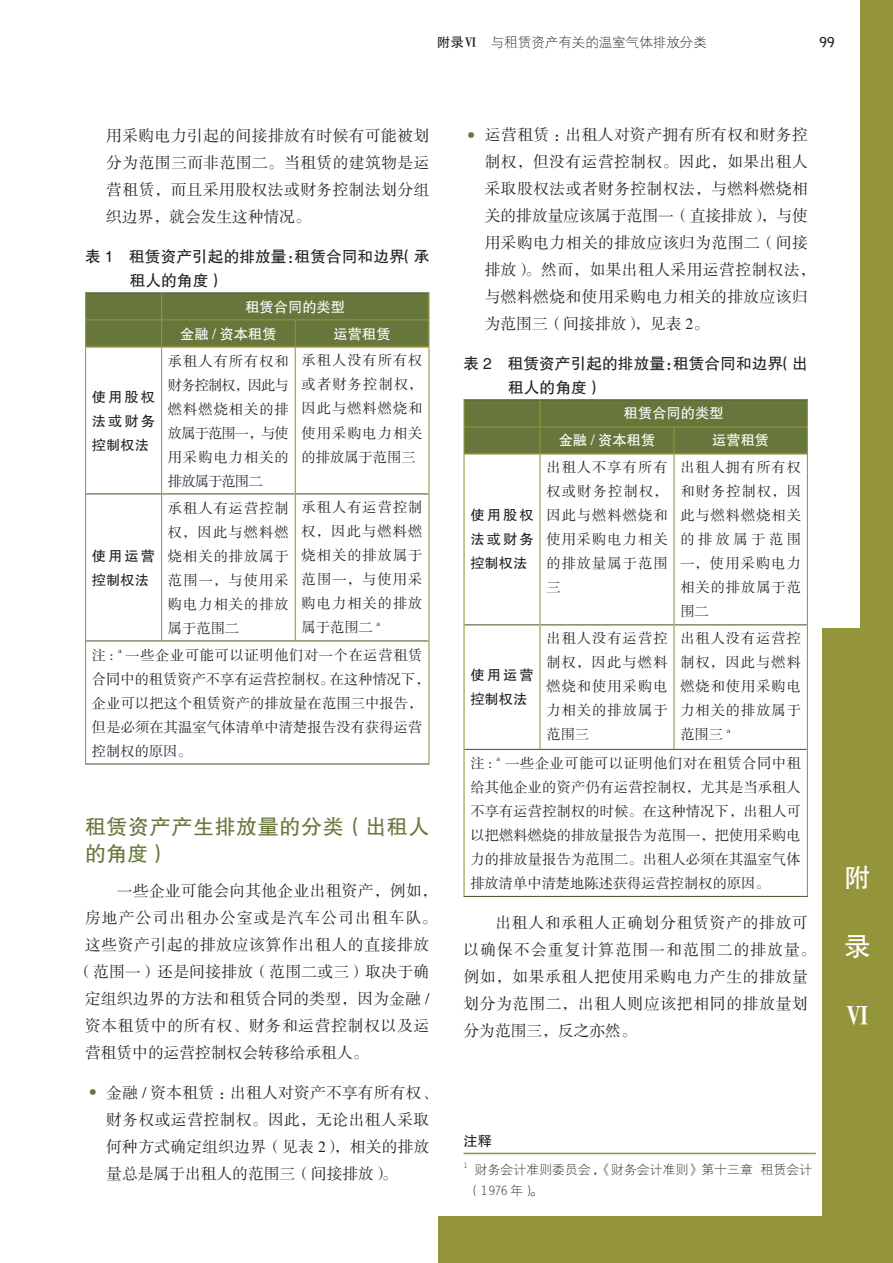
<style>
.page{position:relative;width:893px;height:1263px;background:#fff}
.page>*{position:absolute;margin:0;border:0;box-sizing:border-box;transform-origin:0 0}
.t1{font:27px "FZHTK GBK1 0";color:#fff}
.t2{font:27px "FZCSK GBK1 0";color:#fff}
.t3{font:21px/27px "FZHTK GBK1 0";letter-spacing:.03em;color:#67773c}
.t4{font:15.75px/27px "FZSSK GBK1 0";letter-spacing:.03em;color:#231f20}
.t5{font:15.75px/24px "FZHTK GBK1 0";color:#231f20}
.t6{font:15.75px "FZSSK GBK1 0";letter-spacing:.07em;color:#231f20}
.t7{font:15.75px "FZSSK GBK1 0";color:#231f20}
.t8{font:14.25px/24px "FZSSK GBK1 0";letter-spacing:.065em;color:#231f20;text-align:justify}
.t9{font:14.25px/24px "FZSSK GBK1 0";letter-spacing:.01em;color:#231f20}
.t10{font:14.25px/27px "FZHTK GBK1 0";color:#fff}
.t11{font:14.25px/24px "FZHTK GBK1 0";letter-spacing:.145em;color:#231f20;text-align:justify}
.t12{font:14.25px/24px "FZHTK GBK1 0";letter-spacing:.075em;color:#231f20}
.t13{font:13.5px "FZXDXK GBK1 0";color:#231f20}
.t14{font:700 13.5px "Bell Gothic Std";color:#231f20}
.t15{font:12.75px/21px "FZXDXK GBK1 0";letter-spacing:.01em;color:#231f20}
.t16{font:8.25px "FZSSK GBK1 0";color:#231f20}
.t17{font:7.5px "FZXDXK GBK1 0";color:#231f20}
.s1{font-family:"FZHTK GBK1 0"}
.s2{font-family:"FZCSK GBK1 0"}
.s3{font-family:"FZHTK GBK1 0";font-size:31.5px;color:#67773c}
</style>
<div class="page">
<div style="left:438px;top:1217px;width:455px;height:46px;background:#94953b"></div>
<div style="left:823px;top:629px;width:70px;height:634px;background:#94953b"></div>
<div style="left:861px;top:0;width:32px;height:1263px;background:#94953b"></div>
<hr style="left:85px;top:292px;width:77px;height:1px;background:#4d5a30">
<hr style="left:162px;top:292px;width:133px;height:1px;background:#4d5a30">
<hr style="left:295px;top:292px;width:134px;height:1px;background:#4d5a30">
<hr style="left:86px;top:493px;width:75px;height:1px;background:#4d5a30">
<hr style="left:162px;top:493px;width:133px;height:1px;background:#4d5a30">
<hr style="left:296px;top:493px;width:132px;height:1px;background:#4d5a30">
<hr style="left:86px;top:640px;width:76px;height:1px;background:#4d5a30">
<hr style="left:162px;top:640px;width:133px;height:1px;background:#4d5a30">
<hr style="left:295px;top:640px;width:133px;height:1px;background:#4d5a30">
<hr style="left:85px;top:763px;width:77px;height:1px;background:#4d5a30">
<hr style="left:162px;top:763px;width:133px;height:1px;background:#4d5a30">
<hr style="left:295px;top:763px;width:134px;height:1px;background:#4d5a30">
<div style="left:85px;top:293px;width:344px;height:54px;background:#67773c"></div>
<hr style="left:85px;top:347px;width:1px;height:147px;background:#94953b">
<hr style="left:161px;top:348px;width:1px;height:146px;background:#94953b">
<hr style="left:295px;top:348px;width:1px;height:146px;background:#94953b">
<hr style="left:428px;top:347px;width:1px;height:147px;background:#94953b">
<hr style="left:85px;top:494px;width:1px;height:147px;background:#94953b">
<hr style="left:161px;top:494px;width:1px;height:146px;background:#94953b">
<hr style="left:295px;top:494px;width:1px;height:146px;background:#94953b">
<hr style="left:428px;top:494px;width:1px;height:147px;background:#94953b">
<hr style="left:85px;top:641px;width:1px;height:122px;background:#94953b">
<hr style="left:428px;top:641px;width:1px;height:122px;background:#94953b">
<hr style="left:85px;top:319px;width:77px;height:1px;background:#94953b">
<hr style="left:162px;top:319px;width:133px;height:1px;background:#94953b">
<hr style="left:295px;top:319px;width:134px;height:1px;background:#94953b">
<hr style="left:86px;top:346px;width:76px;height:2px;background:#94953b">
<hr style="left:162px;top:346px;width:133px;height:2px;background:#94953b">
<hr style="left:295px;top:346px;width:133px;height:2px;background:#94953b">
<hr style="left:463px;top:399px;width:77px;height:1px;background:#4d5a30">
<hr style="left:540px;top:399px;width:134px;height:1px;background:#4d5a30">
<hr style="left:674px;top:399px;width:134px;height:1px;background:#4d5a30">
<hr style="left:465px;top:624px;width:74px;height:1px;background:#4d5a30">
<hr style="left:541px;top:624px;width:132px;height:1px;background:#4d5a30">
<hr style="left:674px;top:624px;width:133px;height:1px;background:#4d5a30">
<hr style="left:465px;top:749px;width:75px;height:1px;background:#4d5a30">
<hr style="left:540px;top:749px;width:134px;height:1px;background:#4d5a30">
<hr style="left:674px;top:749px;width:133px;height:1px;background:#4d5a30">
<hr style="left:463px;top:896px;width:77px;height:1px;background:#4d5a30">
<hr style="left:540px;top:896px;width:134px;height:1px;background:#4d5a30">
<hr style="left:674px;top:896px;width:134px;height:1px;background:#4d5a30">
<hr style="left:463px;top:400px;width:2px;height:26px;background:#94953b">
<hr style="left:463px;top:427px;width:2px;height:27px;background:#94953b">
<div style="left:464px;top:400px;width:344px;height:54px;background:#67773c"></div>
<hr style="left:463px;top:454px;width:2px;height:171px;background:#94953b">
<hr style="left:539px;top:455px;width:2px;height:170px;background:#94953b">
<hr style="left:673px;top:455px;width:1px;height:170px;background:#94953b">
<hr style="left:807px;top:454px;width:1px;height:171px;background:#94953b">
<hr style="left:463px;top:625px;width:2px;height:124px;background:#94953b">
<hr style="left:539px;top:625px;width:2px;height:124px;background:#94953b">
<hr style="left:673px;top:625px;width:1px;height:124px;background:#94953b">
<hr style="left:807px;top:625px;width:1px;height:124px;background:#94953b">
<hr style="left:463px;top:749px;width:2px;height:147px;background:#94953b">
<hr style="left:807px;top:749px;width:1px;height:147px;background:#94953b">
<hr style="left:463px;top:426px;width:77px;height:1px;background:#94953b">
<hr style="left:540px;top:426px;width:134px;height:1px;background:#94953b">
<hr style="left:674px;top:426px;width:134px;height:1px;background:#94953b">
<hr style="left:465px;top:453px;width:75px;height:2px;background:#94953b">
<hr style="left:540px;top:453px;width:134px;height:2px;background:#94953b">
<hr style="left:674px;top:453px;width:133px;height:2px;background:#94953b">
<hr style="left:463px;top:1153px;width:353px;height:1px;background:#94953b">
<p class="t13" style="left:437px;top:35px;width:271px"><span class="s1">附录</span><span class="s2">Ⅵ</span> 与租赁资产有关的温室气体排放分类</p>
<p class="t14" style="left:820px;top:34px;width:17px">99</p>
<p class="t4" style="left:106px;top:123px;width:325px;text-align:justify">用采购电力引起的间接排放有时候有可能被划分为范围三而非范围二。当租赁的建筑物是运营租赁，而且采用股权法或财务控制法划分组织边界，就会发生这种情况。</p>
<p class="t5" style="left:130px;top:245px;width:301px;text-indent:-45px">表 1 租赁资产引起的排放量：租赁合同和边界（承租人的角度）</p>
<p class="t10" style="left:180px;top:293px;width:167px;text-indent:65px">租赁合同的类型金融 / 资本租赁</p>
<p class="t10" style="left:334px;top:320px;width:58px">运营租赁</p>
<p class="t11" style="left:92px;top:385px;width:65px">使用股权法或财务控制权法</p>
<p class="t12" style="left:92px;top:544px;width:65px">使用运营控制权法</p>
<p class="t8" style="left:168px;top:349px;width:122px">承租人有所有权和财务控制权，因此与燃料燃烧相关的排放属于范围一，与使用采购电力相关的排放属于范围二</p>
<p class="t8" style="left:302px;top:349px;width:122px">承租人没有所有权或者财务控制权，因此与燃料燃烧和使用采购电力相关的排放属于范围三</p>
<p class="t8" style="left:168px;top:496px;width:122px">承租人有运营控制权，因此与燃料燃烧相关的排放属于范围一，与使用采购电力相关的排放属于范围二</p>
<p class="t8" style="left:302px;top:496px;width:122px">承租人有运营控制权，因此与燃料燃烧相关的排放属于范围一，与使用采购电力相关的排放属于范围二</p>
<p class="t16" style="left:376px;top:618px;width:5px">a</p>
<p class="t9" style="left:92px;top:643px;width:339px;text-indent:34px">一些企业可能可以证明他们对一个在运营租赁合同中的租赁资产不享有运营控制权。在这种情况下，企业可以把这个租赁资产的排放量在范围三中报告，但是必须在其温室气体清单中清楚报告没有获得运营控制权的原因。</p>
<p class="t8" style="left:92px;top:643px;width:23px">注 :</p>
<p class="t16" style="left:118px;top:645px;width:5px">a</p>
<h2 class="t3" style="left:85px;top:813px;width:346px">租赁资产产生排放量的分类（出租人的角度）</h2>
<p class="t4" style="left:117px;top:878px;width:322px">一些企业可能会向其他企业出租资产，例如，</p>
<p class="t6" style="left:85px;top:909px;width:354px">房地产公司出租办公室或是汽车公司出租车队。</p>
<p class="t4" style="left:85px;top:932px;width:346px">这些资产引起的排放应该算作出租人的直接排放</p>
<p class="t4" style="left:77px;top:959px;width:354px">（范围一）还是间接排放（范围二或三）取决于确</p>
<p class="t4" style="left:85px;top:986px;width:346px">定组织边界的方法和租赁合同的类型，因为金融 /</p>
<p class="t4" style="left:85px;top:1013px;width:346px">资本租赁中的所有权、财务和运营控制权以及运</p>
<p class="t7" style="left:85px;top:1044px;width:285px">营租赁中的运营控制权会转移给承租人。</p>
<p class="t4" style="left:106px;top:1079px;width:333px;text-indent:-29px"><span class="s3">·</span>金融 / 资本租赁：出租人对资产不享有所有权、财务权或运营控制权。因此，无论出租人采取何种方式确定组织边界（见表 2），相关的排放量总是属于出租人的范围三（间接排放）。</p>
<p class="t4" style="left:485px;top:122px;width:332px;text-indent:-29px"><span class="s3">·</span>运营租赁：出租人对资产拥有所有权和财务控制权，但没有运营控制权。因此，如果出租人采取股权法或者财务控制权法，与燃料燃烧相关的排放量应该属于范围一（直接排放），与使用采购电力相关的排放应该归为范围二（间接排放）。然而，如果出租人采用运营控制权法，与燃料燃烧和使用采购电力相关的排放应该归为范围三（间接排放），见表 2。</p>
<p class="t5" style="left:508px;top:351px;width:301px;text-indent:-45px">表 2 租赁资产引起的排放量：租赁合同和边界（出租人的角度）</p>
<p class="t10" style="left:559px;top:400px;width:166px;text-indent:65px">租赁合同的类型金融 / 资本租赁</p>
<p class="t10" style="left:712px;top:427px;width:58px">运营租赁</p>
<p class="t11" style="left:470px;top:504px;width:65px">使用股权法或财务控制权法</p>
<p class="t12" style="left:470px;top:663px;width:65px">使用运营控制权法</p>
<p class="t8" style="left:546px;top:456px;width:123px">出租人不享有所有权或财务控制权，因此与燃料燃烧和使用采购电力相关的排放量属于范围三</p>
<p class="t8" style="left:680px;top:456px;width:122px">出租人拥有所有权和财务控制权，因此与燃料燃烧相关的排放属于范围一，使用采购电力相关的排放属于范围二</p>
<p class="t8" style="left:546px;top:627px;width:123px">出租人没有运营控制权，因此与燃料燃烧和使用采购电力相关的排放属于范围三</p>
<p class="t8" style="left:680px;top:627px;width:122px">出租人没有运营控制权，因此与燃料燃烧和使用采购电力相关的排放属于范围三</p>
<p class="t16" style="left:727px;top:725px;width:5px">a</p>
<p class="t8" style="left:470px;top:752px;width:332px;text-indent:35px">一些企业可能可以证明他们对在租赁合同中租给其他企业的资产仍有运营控制权，尤其是当承租人不享有运营控制权的时候。在这种情况下，出租人可以把燃料燃烧的排放量报告为范围一，把使用采购电力的排放量报告为范围二。出租人必须在其温室气体排放清单中清楚地陈述获得运营控制权的原因。</p>
<p class="t4" style="left:463px;top:909px;width:354px;text-indent:32px">出租人和承租人正确划分租赁资产的排放可以确保不会重复计算范围一和范围二的排放量。例如，如果承租人把使用采购电力产生的排放量划分为范围二，出租人则应该把相同的排放量划分为范围三，反之亦然。</p>
<p class="t8" style="left:470px;top:752px;width:23px">注 :</p>
<p class="t16" style="left:496px;top:754px;width:5px">a</p>
<h1 class="t1" style="left:844px;top:863px;width:27px">附</h1>
<h1 class="t1" style="left:844px;top:932px;width:27px">录</h1>
<h1 class="t2" style="left:844px;top:1000px;width:28px">Ⅵ</h1>
<p class="t11" style="left:463px;top:1129px;width:30px">注释</p>
<p class="t17" style="left:463px;top:1161px;width:6px">1</p>
<p class="t15" style="left:468px;top:1159px;width:346px;text-indent:7px">财务会计准则委员会 ,《财务会计准则》第十三章 租赁会计（1976 年）。</p>
</div>
